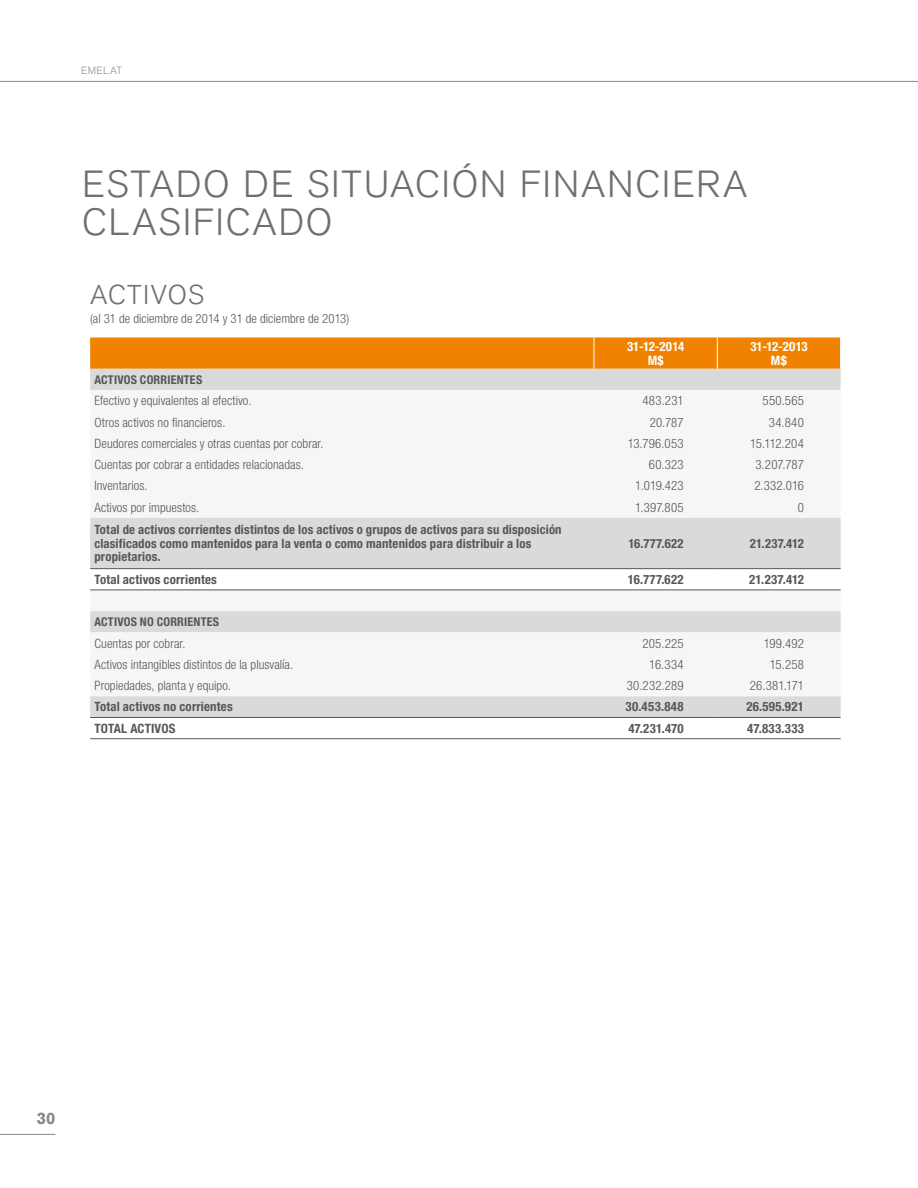
<style>
.page{position:relative;width:918px;height:1188px;background:#fff}
.page>*{position:absolute;margin:0;border:0;box-sizing:border-box;transform-origin:0 0}
.t1{font:300 37.5px/37.5px "Akzidenz Grotesk BQ";letter-spacing:.045em;color:#706f6f}
.t2{font:300 27px "Akzidenz Grotesk BQ";letter-spacing:.04em;color:#706f6f}
.t3{font:700 16.5px "Akzidenz Grotesk BQ";color:#878787}
.t4{font:300 condensed 12.9px "Helvetica Neue LT Pro";letter-spacing:.005em;color:#575756}
.t5{font:700 condensed 12.9px "Helvetica Neue LT Pro";letter-spacing:.015em;color:#575756}
.t6{font:700 condensed 12.9px/13.6px "Helvetica Neue LT Pro";letter-spacing:.01em;color:#fff;text-align:center}
.t7{font:700 condensed 12.75px/13.5px "Helvetica Neue LT Pro";letter-spacing:.015em;color:#575756}
.t8{font:300 condensed 12.75px "Helvetica Neue LT Pro";letter-spacing:.005em;color:#575756}
.t9{font:700 condensed 12.15px "Helvetica Neue LT Pro";letter-spacing:.015em;color:#575756}
.t10{font:300 10.5px "Akzidenz Grotesk BQ";letter-spacing:.04em;color:#929186}
</style>
<div class="page">
<div style="left:90px;top:337px;width:750px;height:32px;background:#f08200"></div>
<div style="left:90px;top:369px;width:751px;height:21px;background:#dadada"></div>
<div style="left:90px;top:517px;width:751px;height:51px;background:#dadada"></div>
<svg style="left:90px;top:569px;width:751px;height:148px;fill:#f6f6f6"></svg>
<hr style="left:594px;top:337px;width:1px;height:32px;background:#fff">
<hr style="left:717px;top:337px;width:1px;height:32px;background:#fff">
<hr style="left:90px;top:568px;width:504px;height:1px;background:#575756">
<hr style="left:594px;top:568px;width:123px;height:1px;background:#575756">
<hr style="left:717px;top:568px;width:124px;height:1px;background:#575756">
<hr style="left:90px;top:590px;width:504px;height:1px;background:#575756">
<hr style="left:594px;top:590px;width:123px;height:1px;background:#575756">
<hr style="left:717px;top:590px;width:124px;height:1px;background:#575756">
<hr style="left:90px;top:738px;width:504px;height:1px;background:#575756">
<hr style="left:594px;top:738px;width:123px;height:1px;background:#575756">
<hr style="left:717px;top:738px;width:124px;height:1px;background:#575756">
<hr style="left:90px;top:717px;width:504px;height:1px;background:#575756">
<hr style="left:594px;top:717px;width:123px;height:1px;background:#575756">
<hr style="left:717px;top:717px;width:124px;height:1px;background:#575756">
<hr style="left:0;top:81px;width:918px;height:1px;background:#878787">
<hr style="left:0;top:1134px;width:55px;height:1px;background:#878787">
<p class="t10" style="left:81px;top:65px;width:43px">EMELAT</p>
<h1 class="t1" style="left:82px;top:167px;width:667px">ESTADO DE SITUACIÓN FINANCIERA<br>CLASIFICADO</h1>
<h2 class="t2" style="left:90px;top:279px;width:115px">ACTIVOS</h2>
<p class="t8" style="left:90px;top:312px;width:261px">(al 31 de diciembre de 2014 y 31 de diciembre de 2013)</p>
<p class="t6" style="left:627px;top:339px;width:59px">31-12-2014<br>M$</p>
<p class="t6" style="left:750px;top:339px;width:59px">31-12-2013<br>M$</p>
<p class="t9" style="left:94px;top:372px;width:109px">ACTIVOS CORRIENTES</p>
<p class="t4" style="left:94px;top:393px;width:159px">Efectivo y equivalentes al efectivo.</p>
<p class="t4" style="left:642px;top:393px;width:43px">483.231</p>
<p class="t4" style="left:763px;top:393px;width:43px">550.565</p>
<p class="t4" style="left:94px;top:415px;width:133px">Otros activos no financieros.</p>
<p class="t4" style="left:650px;top:415px;width:36px">20.787</p>
<p class="t4" style="left:769px;top:415px;width:37px">34.840</p>
<p class="t4" style="left:94px;top:436px;width:231px">Deudores comerciales y otras cuentas por cobrar.</p>
<p class="t4" style="left:628px;top:436px;width:57px">13.796.053</p>
<p class="t4" style="left:750px;top:436px;width:55px">15.112.204</p>
<p class="t4" style="left:94px;top:457px;width:211px">Cuentas por cobrar a entidades relacionadas.</p>
<p class="t4" style="left:649px;top:457px;width:36px">60.323</p>
<p class="t4" style="left:755px;top:457px;width:50px">3.207.787</p>
<p class="t4" style="left:94px;top:478px;width:55px">Inventarios.</p>
<p class="t4" style="left:635px;top:478px;width:50px">1.019.423</p>
<p class="t4" style="left:754px;top:478px;width:51px">2.332.016</p>
<p class="t4" style="left:94px;top:500px;width:106px">Activos por impuestos.</p>
<p class="t4" style="left:635px;top:500px;width:50px">1.397.805</p>
<p class="t4" style="left:798px;top:500px;width:8px">0</p>
<p class="t7" style="left:94px;top:523px;width:469px">Total de activos corrientes distintos de los activos o grupos de activos para su disposición clasificados como mantenidos para la venta o como mantenidos para distribuir a los propietarios.</p>
<p class="t7" style="left:628px;top:536px;width:57px">16.777.622</p>
<p class="t7" style="left:750px;top:536px;width:56px">21.237.412</p>
<p class="t5" style="left:94px;top:571px;width:124px">Total activos corrientes</p>
<p class="t5" style="left:628px;top:571px;width:57px">16.777.622</p>
<p class="t5" style="left:749px;top:571px;width:56px">21.237.412</p>
<p class="t9" style="left:94px;top:614px;width:126px">ACTIVOS NO CORRIENTES</p>
<p class="t4" style="left:94px;top:636px;width:93px">Cuentas por cobrar.</p>
<p class="t4" style="left:642px;top:636px;width:43px">205.225</p>
<p class="t4" style="left:764px;top:636px;width:42px">199.492</p>
<p class="t4" style="left:94px;top:657px;width:200px">Activos intangibles distintos de la plusvalía.</p>
<p class="t4" style="left:649px;top:657px;width:36px">16.334</p>
<p class="t4" style="left:770px;top:657px;width:36px">15.258</p>
<p class="t4" style="left:94px;top:678px;width:138px">Propiedades, planta y equipo.</p>
<p class="t4" style="left:627px;top:678px;width:59px">30.232.289</p>
<p class="t4" style="left:750px;top:678px;width:56px">26.381.171</p>
<p class="t5" style="left:94px;top:699px;width:140px">Total activos no corrientes</p>
<p class="t5" style="left:626px;top:699px;width:60px">30.453.848</p>
<p class="t5" style="left:746px;top:699px;width:59px">26.595.921</p>
<p class="t5" style="left:94px;top:720px;width:83px">TOTAL ACTIVOS</p>
<p class="t5" style="left:628px;top:720px;width:57px">47.231.470</p>
<p class="t5" style="left:747px;top:720px;width:58px">47.833.333</p>
<p class="t3" style="left:37px;top:1109px;width:20px">30</p>
</div>
